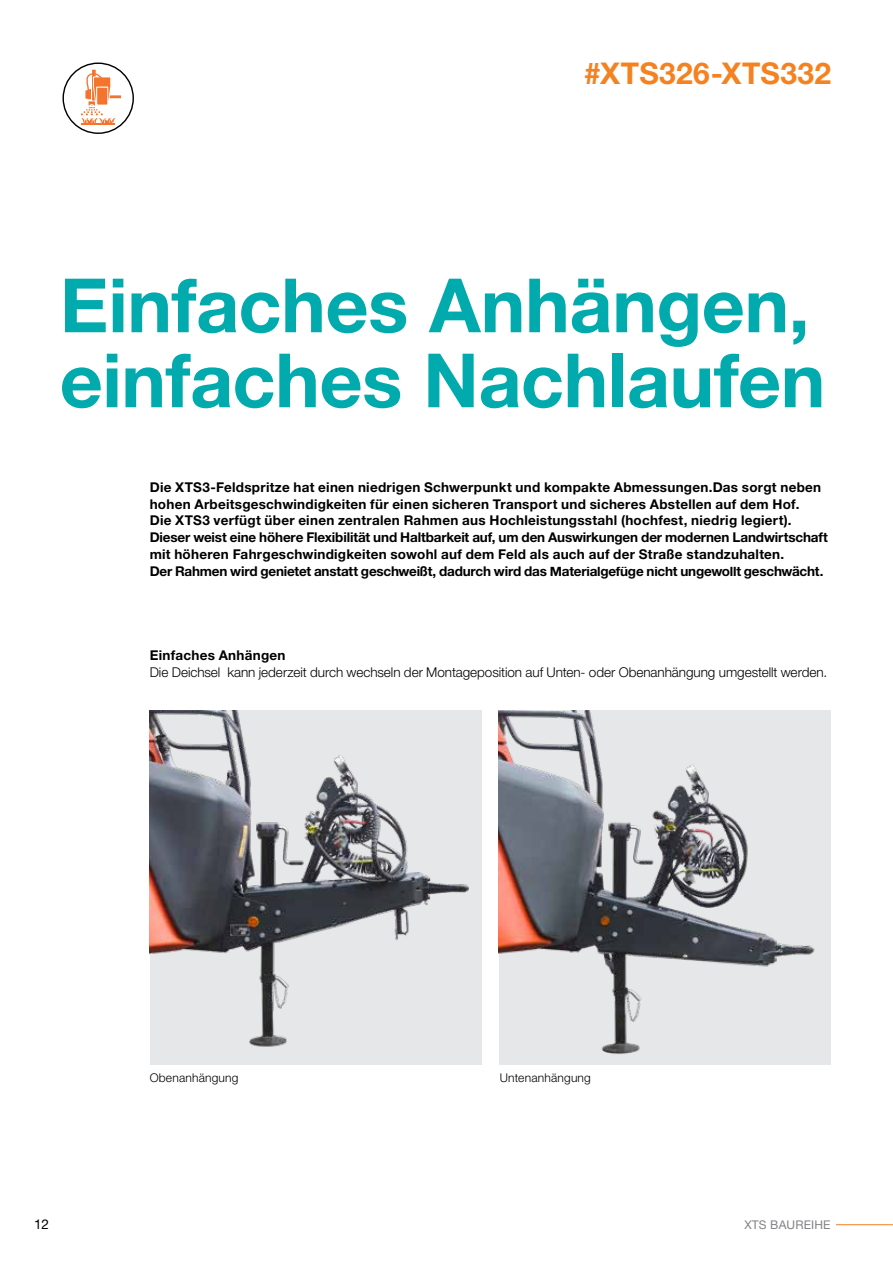
<style>
.page{position:relative;width:893px;height:1263px;background:#fff}
.page>*{position:absolute;margin:0;border:0;box-sizing:border-box;transform-origin:0 0}
.t1{font:700 75px/75px "Helvetica Neue LT Std";letter-spacing:-.005em;color:#00aaad}
.t2{font:700 30px "Helvetica Neue LT Std";letter-spacing:.015em;color:#f58220}
.t3{font:700 13.5px/16.8px "Helvetica Neue LT Std";letter-spacing:.015em;color:#000}
.t4{font:300 13.5px "Helvetica Neue LT Std";letter-spacing:-.005em;color:#000}
.t5{font:13.5px "Helvetica Neue LT Std";color:#000}
.t6{font:300 12px "Helvetica Neue LT Std";letter-spacing:.015em;color:#000}
.t7{font:12px "Helvetica Neue LT Std";letter-spacing:.01em;color:#808285}
</style>
<div class="page">
<hr style="left:836px;top:1224px;width:57px;height:1px;background:#f58220">
<div style="left:63px;top:63px;width:71px;height:71px;border:1px solid #000;border-radius:50%"></div>
<hr style="left:81px;top:123px;width:34px;height:1px;background:#f4742e">
<svg style="left:81px;top:70px;width:40px;height:53px"></svg>
<img style="left:499px;top:711px;width:331px;height:354px">
<img style="left:150px;top:711px;width:332px;height:354px">
<h2 class="t2" style="left:584px;top:55px;width:249px">#XTS326-XTS332</h2>
<h1 class="t1" style="left:60px;top:266px;width:767px">Einfaches Anhängen, einfaches Nachlaufen</h1>
<p class="t3" style="left:150px;top:478px;width:680px">Die XTS3-Feldspritze hat einen niedrigen Schwerpunkt und kompakte Abmessungen.Das sorgt neben hohen Arbeitsgeschwindigkeiten für einen sicheren Transport und sicheres Abstellen auf dem Hof.<br>Die XTS3 verfügt über einen zentralen Rahmen aus Hochleistungsstahl (hochfest, niedrig legiert).<br>Dieser weist eine höhere Flexibilität und Haltbarkeit auf, um den Auswirkungen der modernen Landwirtschaft mit höheren Fahrgeschwindigkeiten sowohl auf dem Feld als auch auf der Straße standzuhalten.<br>Der Rahmen wird genietet anstatt geschweißt, dadurch wird das Materialgefüge nicht ungewollt geschwächt.</p>
<p class="t3" style="left:150px;top:647px;width:137px">Einfaches Anhängen</p>
<p class="t4" style="left:150px;top:664px;width:679px">Die Deichsel kann jederzeit durch wechseln der Montageposition auf Unten- oder Obenanhängung umgestellt werden.</p>
<p class="t6" style="left:150px;top:1071px;width:90px">Obenanhängung</p>
<p class="t6" style="left:500px;top:1071px;width:92px">Untenanhängung</p>
<p class="t5" style="left:34px;top:1216px;width:17px">12</p>
<p class="t7" style="left:744px;top:1217px;width:87px">XTS BAUREIHE</p>
</div>
